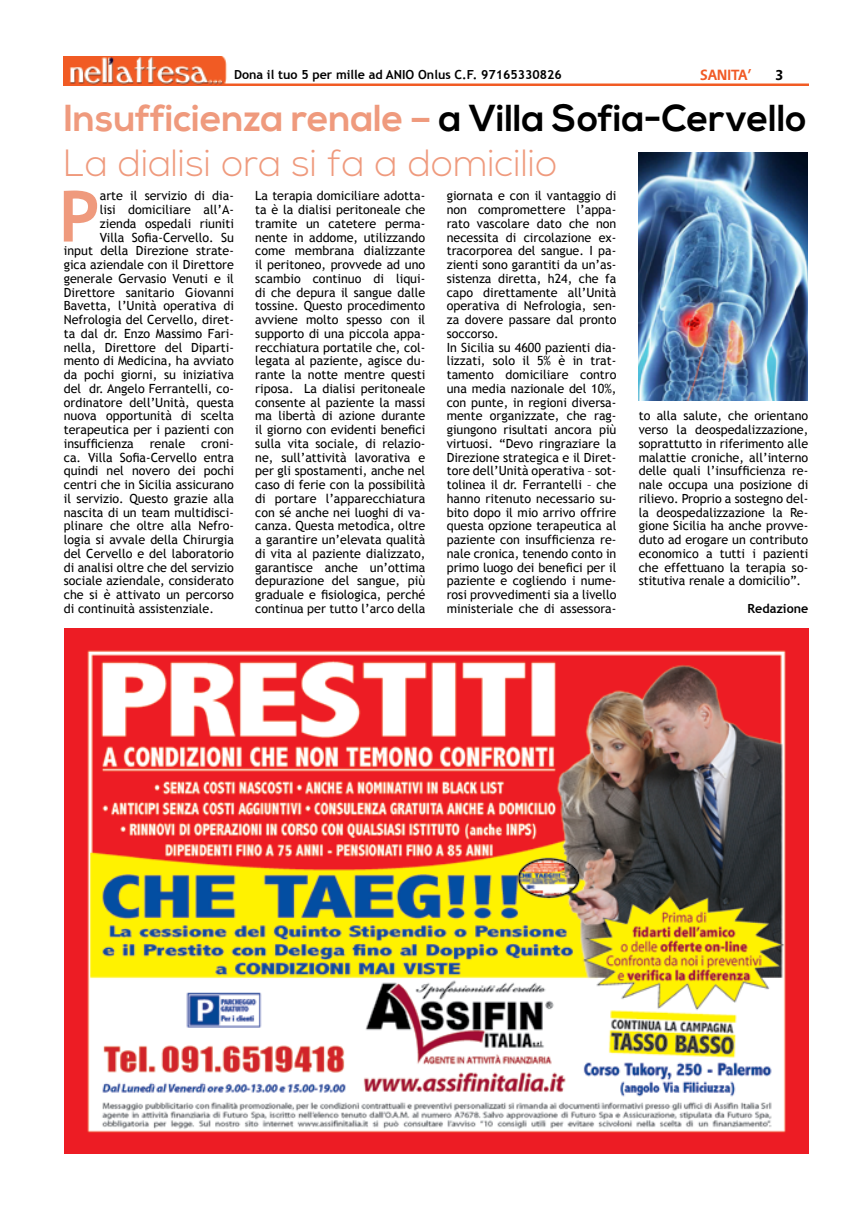
<style>
.page{position:relative;width:858px;height:1212px;background:#fff}
.page>*{position:absolute;margin:0;border:0;box-sizing:border-box;transform-origin:0 0}
.t1{font:700 70.88px "Trebuchet MS";color:#ef9a7d}
.t2{font:300 37.88px "Nexa";color:#ef9a7d}
.t3{font:700 37.5px "Nexa";color:#ef9a7d}
.t4{font:700 15px "Vegur";color:#f15a25}
.t5{font:700 15px "Vegur";color:#000}
.t6{font:12.62px/13.8px "Trebuchet MS";color:#000;text-align:justify}
.t7{font:700 12.62px "Trebuchet MS";color:#000}
.t8{font:700 12.5px "Trebuchet MS";color:#000}
.s1{color:#000}
</style>
<div class="page">
<img style="left:64px;top:57px;width:744px;height:29px">
<img style="left:64px;top:628px;width:744px;height:526px">
<img style="left:638px;top:152px;width:169px;height:248px">
<p class="t8" style="left:234px;top:67px;width:329px">Dona il tuo 5 per mille ad ANIO Onlus C.F. 97165330826</p>
<p class="t4" style="left:700px;top:67px;width:53px">SANITA’</p>
<p class="t5" style="left:775px;top:67px;width:9px">3</p>
<h3 class="t3" style="left:64px;top:96px;width:744px">Insufficienza renale – <span class="s1">a Villa Sofia-Cervello</span></h3>
<h2 class="t2" style="left:64px;top:141px;width:495px">La dialisi ora si fa a domicilio</h2>
<h1 class="t1" style="left:59px;top:172px;width:43px">P</h1>
<p class="t6" style="left:100px;top:189px;width:136px">arte il servizio di dia-</p>
<p class="t6" style="left:255px;top:189px;width:171px">La terapia domiciliare adotta&shy;ta è la dialisi peritoneale che tramite un catetere perma&shy;nente in addome, utilizzando come membrana dializzante il peritoneo, provvede ad uno scambio continuo di liqui&shy;di che depura il sangue dalle tossine. Questo procedimento avviene molto spesso con il supporto di una piccola appa&shy;recchiatura portatile che, col&shy;legata al paziente, agisce du&shy;rante la notte mentre questi riposa. La dialisi peritoneale consente al paziente la massi ma libertà di azione durante il giorno con evidenti benefici sulla vita sociale, di relazio&shy;ne, sull’attività lavorativa e per gli spostamenti, anche nel caso di ferie con la possibilità di portare l’apparecchiatura con sé anche nei luoghi di va&shy;canza. Questa metodica, oltre a garantire un’elevata qualità di vita al paziente dializzato, garantisce anche un’ottima depurazione del sangue, più graduale e fisiologica, perché continua per tutto l’arco della</p>
<p class="t6" style="left:446px;top:189px;width:171px;text-align:left">giornata e con il vantaggio di non compromettere l’appa&shy;rato vascolare dato che non necessita di circolazione ex&shy;tracorporea del sangue. I pa&shy;zienti sono garantiti da un’as&shy;sistenza diretta, h24, che fa capo direttamente all’Unità operativa di Nefrologia, sen&shy;za dovere passare dal pronto soccorso.<br>In Sicilia su 4600 pazienti dia&shy;lizzati, solo il 5% è in trat&shy;tamento domiciliare contro una media nazionale del 10%, con punte, in regioni diversa&shy;mente organizzate, che rag&shy;giungono risultati ancora più virtuosi. “Devo ringraziare la<br>Direzione strategica e il Diret&shy;tore dell’Unità operativa – sot&shy;tolinea il dr. Ferrantelli – che hanno ritenuto necessario su&shy;bito dopo il mio arrivo offrire questa opzione terapeutica al paziente con insufficienza re&shy;nale cronica, tenendo conto in primo luogo dei benefici per il paziente e cogliendo i nume&shy;rosi provvedimenti sia a livello ministeriale che di assessora-</p>
<p class="t6" style="left:100px;top:203px;width:136px">lisi domiciliare all’A-</p>
<p class="t6" style="left:100px;top:217px;width:136px">zienda ospedali riuniti</p>
<p class="t6" style="left:100px;top:230px;width:136px">Villa Sofia-Cervello. Su</p>
<p class="t6" style="left:64px;top:244px;width:172px">input della Direzione strate-</p>
<p class="t6" style="left:64px;top:258px;width:172px">gica aziendale con il Direttore</p>
<p class="t6" style="left:64px;top:272px;width:172px">generale Gervasio Venuti e il</p>
<p class="t6" style="left:64px;top:285px;width:172px">Direttore sanitario Giovanni</p>
<p class="t6" style="left:64px;top:299px;width:172px">Bavetta, l’Unità operativa di</p>
<p class="t6" style="left:64px;top:313px;width:172px">Nefrologia del Cervello, diret-</p>
<p class="t6" style="left:64px;top:327px;width:172px">ta dal dr. Enzo Massimo Fari-</p>
<p class="t6" style="left:64px;top:340px;width:172px">nella, Direttore del Diparti-</p>
<p class="t6" style="left:64px;top:354px;width:172px">mento di Medicina, ha avviato</p>
<p class="t6" style="left:64px;top:368px;width:172px">da pochi giorni, su iniziativa</p>
<p class="t6" style="left:64px;top:382px;width:172px">del dr. Angelo Ferrantelli, co-</p>
<p class="t6" style="left:64px;top:395px;width:172px">ordinatore dell’Unità, questa</p>
<p class="t6" style="left:64px;top:409px;width:172px">nuova opportunità di scelta</p>
<p class="t6" style="left:64px;top:423px;width:172px">terapeutica per i pazienti con</p>
<p class="t6" style="left:64px;top:437px;width:72px">insufficienza</p>
<p class="t6" style="left:150px;top:437px;width:37px">renale</p>
<p class="t6" style="left:638px;top:409px;width:171px">to alla salute, che orientano verso la deospedalizzazione, soprattutto in riferimento alle malattie croniche, all’interno delle quali l’insufficienza re&shy;nale occupa una posizione di rilievo. Proprio a sostegno del&shy;la deospedalizzazione la Re&shy;gione Sicilia ha anche provve&shy;duto ad erogare un contributo economico a tutti i pazienti che effettuano la terapia so&shy;stitutiva renale a domicilio”.</p>
<p class="t7" style="left:747px;top:600px;width:62px">Redazione</p>
<p class="t6" style="left:64px;top:437px;width:172px;text-indent:137px">croni&shy;ca. Villa Sofia-Cervello entra quindi nel novero dei pochi centri che in Sicilia assicurano il servizio. Questo grazie alla nascita di un team multidisci&shy;plinare che oltre alla Nefro&shy;logia si avvale della Chirurgia del Cervello e del laboratorio di analisi oltre che del servizio sociale aziendale, considerato che si è attivato un percorso di continuità assistenziale.</p>
</div>
